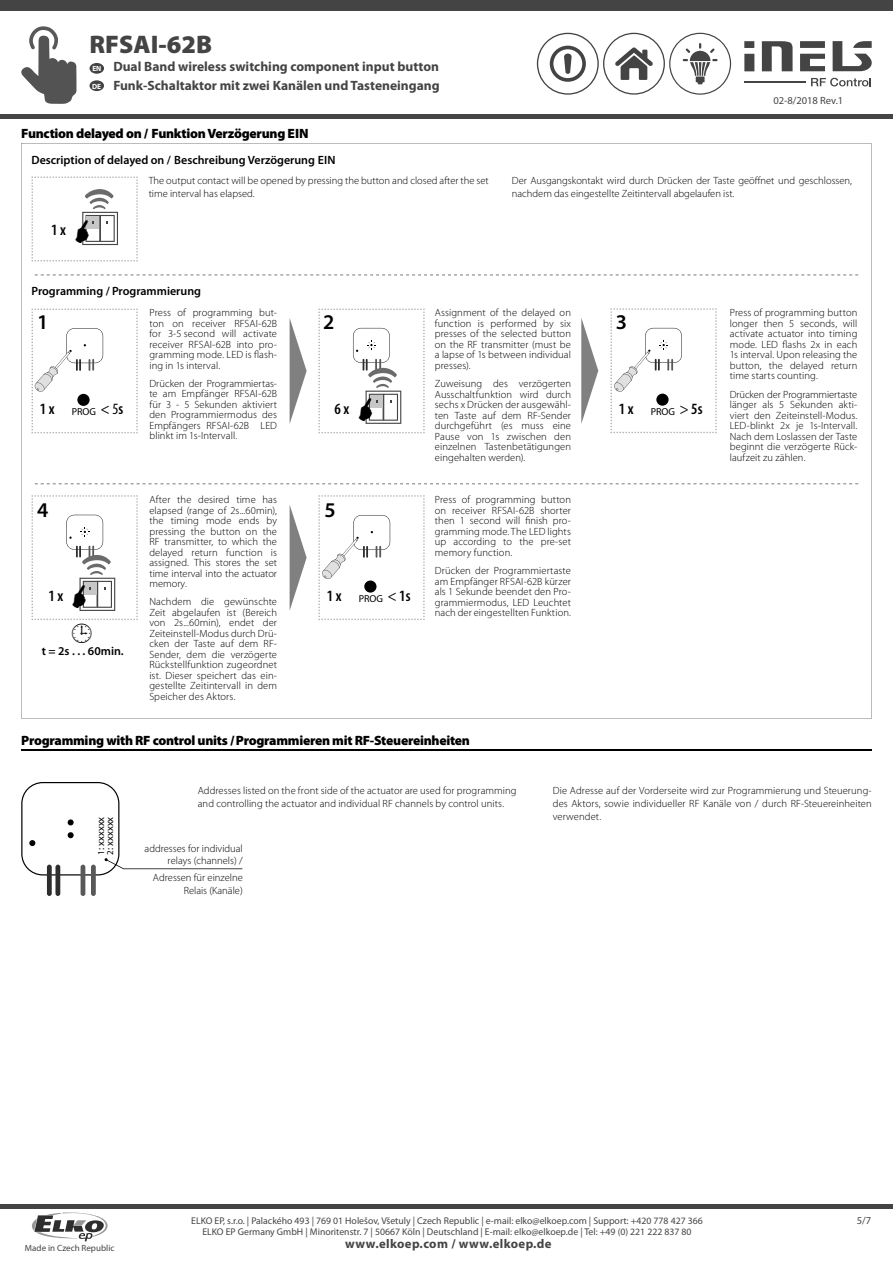
<style>
.page{position:relative;width:893px;height:1263px;background:#fff}
.page>*{position:absolute;margin:0;border:0;box-sizing:border-box;transform-origin:0 0}
.t1{font:27px "Wingdings";color:#000}
.t2{font:900 25.5px "Myriad Pro";color:#444}
.t3{font:600 21px "Myriad Pro";color:#000}
.t4{font:600 condensed 15.75px "Myriad Pro";color:#000}
.t5{font:900 13.5px "Myriad Pro";letter-spacing:-.02em;color:#000}
.t6{font:700 13.5px "Myriad Pro";color:#444}
.t7{font:700 12.75px "Myriad Pro";letter-spacing:.03em;color:#444}
.t8{font:600 12px "Myriad Pro";color:#000}
.t9{font:300 10.5px/10.5px "Myriad Pro";letter-spacing:.005em;color:#000;text-align:justify}
.t10{font:10.5px "Myriad Pro";color:#444}
.t11{font:10.5px/9px "Myriad Pro";color:#000}
.t12{font:10.2px "Myriad Pro";color:#000}
.t13{font:9.75px/11.7px "Myriad Pro";color:#444;text-align:center}
.t14{font:9px "Myriad Pro";color:#444}
.s1{font-size:7.5px;color:#fff}
.s2{font-weight:400;font-stretch:normal;font-size:10.2px}
.s3{font-weight:400}
.s4{font-weight:600;font-stretch:condensed;font-size:15.75px}
.s5{font-size:15.75px}
.s6{font-stretch:condensed;font-size:15.75px}
.s7{font-size:9px}
</style>
<div class="page">
<div style="left:0;top:1204px;width:893px;height:5px;background:#444"></div>
<div style="left:0;top:0;width:893px;height:11px;background:#444"></div>
<hr style="left:0;top:114px;width:893px;height:4px;background:#444">
<svg style="left:537px;top:33px;width:194px;height:62px"></svg>
<div style="left:744px;top:54px;width:10px;height:17px;background:#444"></div>
<svg style="left:762px;top:41px;width:31px;height:30px"></svg>
<svg style="left:800px;top:54px;width:25px;height:17px"></svg>
<div style="left:800px;top:41px;width:25px;height:7px;background:#444"></div>
<svg style="left:833px;top:41px;width:39px;height:30px"></svg>
<div style="left:744px;top:41px;width:10px;height:7px;background:#444"></div>
<hr style="left:744px;top:81px;width:62px;height:1px;background:#444">
<svg style="left:811px;top:78px;width:60px;height:8px"></svg>
<div style="left:90px;top:63px;width:14px;height:11px;background:#444;border-radius:50%"></div>
<svg style="left:21px;top:26px;width:56px;height:78px"></svg>
<div style="left:90px;top:80px;width:14px;height:11px;background:#444;border-radius:50%"></div>
<svg style="left:32px;top:1212px;width:76px;height:29px"></svg>
<svg style="left:21px;top:143px;width:851px;height:576px"></svg>
<svg style="left:35px;top:275px;width:823px;height:1px"></svg>
<svg style="left:290px;top:318px;width:17px;height:106px"></svg>
<svg style="left:31px;top:309px;width:107px;height:124px"></svg>
<svg style="left:610px;top:308px;width:107px;height:125px"></svg>
<svg style="left:290px;top:504px;width:17px;height:107px"></svg>
<svg style="left:318px;top:495px;width:107px;height:125px"></svg>
<svg style="left:581px;top:318px;width:17px;height:106px"></svg>
<svg style="left:35px;top:483px;width:823px;height:1px"></svg>
<hr style="left:21px;top:750px;width:851px;height:1px;background:#000">
<svg style="left:21px;top:782px;width:221px;height:114px"></svg>
<svg style="left:31px;top:176px;width:107px;height:85px"></svg>
<svg style="left:31px;top:495px;width:107px;height:125px"></svg>
<svg style="left:318px;top:309px;width:107px;height:124px"></svg>
<h2 class="t2" style="left:90px;top:35px;width:124px">RFSAI-62B</h2>
<p class="t6" style="left:92px;top:61px;width:348px"><span class="s1">EN</span> Dual Band wireless switching component input button</p>
<p class="t6" style="left:92px;top:80px;width:349px"><span class="s1">DE</span> Funk-Schaltaktor mit zwei Kanälen und Tasteneingang</p>
<p class="t5" style="left:21px;top:128px;width:289px">Function delayed on / Funktion Verzögerung EIN</p>
<p class="t8" style="left:31px;top:156px;width:306px">Description of delayed on / Beschreibung Verzögerung EIN</p>
<p class="t9" style="left:149px;top:176px;width:342px;line-height:12.6px">The output contact will be opened by pressing the button and closed after the set time interval has elapsed.</p>
<h3 class="t4" style="left:51px;top:224px;width:16px">1 x</h3>
<p class="t10" style="left:773px;top:96px;width:71px">02-8/2018 Rev.1</p>
<p class="t9" style="left:512px;top:176px;width:342px;line-height:12.6px">Der Ausgangskontakt wird durch Drücken der Taste geöffnet und geschlossen, nachdem das eingestellte Zeitintervall abgelaufen ist.</p>
<p class="t8" style="left:31px;top:286px;width:171px">Programming / Programmierung</p>
<p class="t9" style="left:149px;top:309px;width:129px">Press of programming but&shy;ton on receiver RFSAI-62B for 3-5 second will activate receiver RFSAI-62B into pro&shy;gramming mode. LED is flash&shy;ing in 1s interval.</p>
<p class="t9" style="left:435px;top:309px;width:138px">Assignment of the delayed on function is performed by six presses of the selected button on the RF transmitter (must be a lapse of 1s between individual presses).</p>
<p class="t9" style="left:730px;top:308px;width:129px">Press of programming button longer then 5 seconds, will activate actuator into timing mode. LED flashs 2x in each 1s interval. Upon releasing the button, the delayed return time starts counting.</p>
<h3 class="t3" style="left:616px;top:314px;width:13px">3</h3>
<h3 class="t3" style="left:323px;top:314px;width:13px">2</h3>
<h3 class="t3" style="left:37px;top:314px;width:13px">1</h3>
<p class="t9" style="left:149px;top:379px;width:129px">Drücken der Programmiertas&shy;te am Empfänger RFSAI-62B für 3 - 5 Sekunden aktiviert den Programmiermodus des Empfängers RFSAI-62B LED blinkt im 1s-Intervall.</p>
<p class="t9" style="left:435px;top:380px;width:138px">Zuweisung des verzögerten Ausschaltfunktion wird durch sechs x Drücken der ausgewähl&shy;ten Taste auf dem RF-Sender durchgeführt (es muss eine Pause von 1s zwischen den einzelnen Tastenbetätigungen eingehalten werden).</p>
<p class="t9" style="left:730px;top:390px;width:129px">Drücken der Programmiertaste länger als 5 Sekunden akti&shy;viert den Zeiteinstell-Modus.<br>LED-blinkt 2x je 1s-Intervall.<br>Nach dem Loslassen der Taste beginnt die verzögerte Rück&shy;laufzeit zu zählen.</p>
<h3 class="t4" style="left:619px;top:403px;width:85px">1 x <span class="s2">PROG</span> <span class="s3">&gt;</span> 5s</h3>
<h3 class="t4" style="left:335px;top:403px;width:16px">6 x</h3>
<p class="t12" style="left:40px;top:408px;width:85px"><span class="s4">1 x</span> PROG <span class="s5">&lt;</span> <span class="s6">5</span><span class="s4">s</span></p>
<p class="t9" style="left:149px;top:495px;width:129px">After the desired time has elapsed (range of 2s...60min), the timing mode ends by pressing the button on the RF transmitter, to which the delayed return function is assigned. This stores the set time interval into the actuator memory.</p>
<p class="t9" style="left:435px;top:495px;width:138px">Press of programming button on receiver RFSAI-62B shorter then 1 second will finish pro&shy;gramming mode. The LED lights up according to the pre-set memory function.</p>
<h3 class="t3" style="left:37px;top:502px;width:13px">4</h3>
<h3 class="t3" style="left:324px;top:502px;width:13px">5</h3>
<p class="t9" style="left:435px;top:566px;width:138px">Drücken der Programmiertaste am Empfänger RFSAI-62B kürzer als 1 Sekunde beendet den Pro&shy;grammiermodus, LED Leuchtet nach der eingestellten Funktion.</p>
<h3 class="t4" style="left:48px;top:590px;width:16px">1 x</h3>
<h3 class="t4" style="left:327px;top:590px;width:85px">1 x <span class="s2">PROG</span> <span class="s3">&lt;</span> 1s</h3>
<p class="t9" style="left:149px;top:598px;width:129px">Nachdem die gewünschte Zeit abgelaufen ist (Bereich von 2s...60min), endet der Zeiteinstell-Modus durch Drü&shy;cken der Taste auf dem RF-Sender, dem die verzögerte Rückstellfunktion zugeordnet ist. Dieser speichert das ein&shy;gestellte Zeitintervall in dem Speicher des Aktors.</p>
<h1 class="t1" style="left:70px;top:618px;width:26px">•</h1>
<p class="t8" style="left:42px;top:646px;width:84px">t = 2s . . . 60min.</p>
<p class="t5" style="left:21px;top:735px;width:450px">Programming with RF control units /Programmieren mit RF-Steuereinheiten</p>
<p class="t11" style="left:97px;top:855px;width:40px;rotate:-90deg"><span class="s7">1</span>: xxxxxx<br><span class="s7">2</span>: xxxxxx</p>
<p class="t9" style="left:198px;top:786px;width:320px;line-height:12.6px">Addresses listed on the front side of the actuator are used for programming and controlling the actuator and individual RF channels by control units.</p>
<p class="t9" style="left:145px;top:843px;width:100px;line-height:12.6px;text-align:right">addresses for individual relays (channels) /</p>
<p class="t9" style="left:153px;top:872px;width:91px;line-height:12.6px;text-align:right">Adressen für einzelne<br>Relais (Kanäle)</p>
<p class="t9" style="left:553px;top:786px;width:320px;line-height:12.6px">Die Adresse auf der Vorderseite wird zur Programmierung und Steuerung&shy;des Aktors, sowie individueller RF Kanäle von / durch RF-Steuereinheiten verwendet.</p>
<p class="t14" style="left:25px;top:1244px;width:91px">Made in Czech Republic</p>
<p class="t13" style="left:191px;top:1215px;width:513px">ELKO EP, s.r.o. | Palackého 493 | 769 01 Holešov, Všetuly | Czech Republic | e-mail: elko@elkoep.com | Support: +420 778 427 366<br>ELKO EP Germany GmbH | Minoritenstr. 7 | 50667 Köln | Deutschland | E-mail: elko@elkoep.de | Tel: +49 (0) 221 222 837 80</p>
<p class="t7" style="left:345px;top:1239px;width:208px">www.elkoep.com / www.elkoep.de</p>
<p class="t10" style="left:857px;top:1216px;width:16px">5/7</p>
</div>
